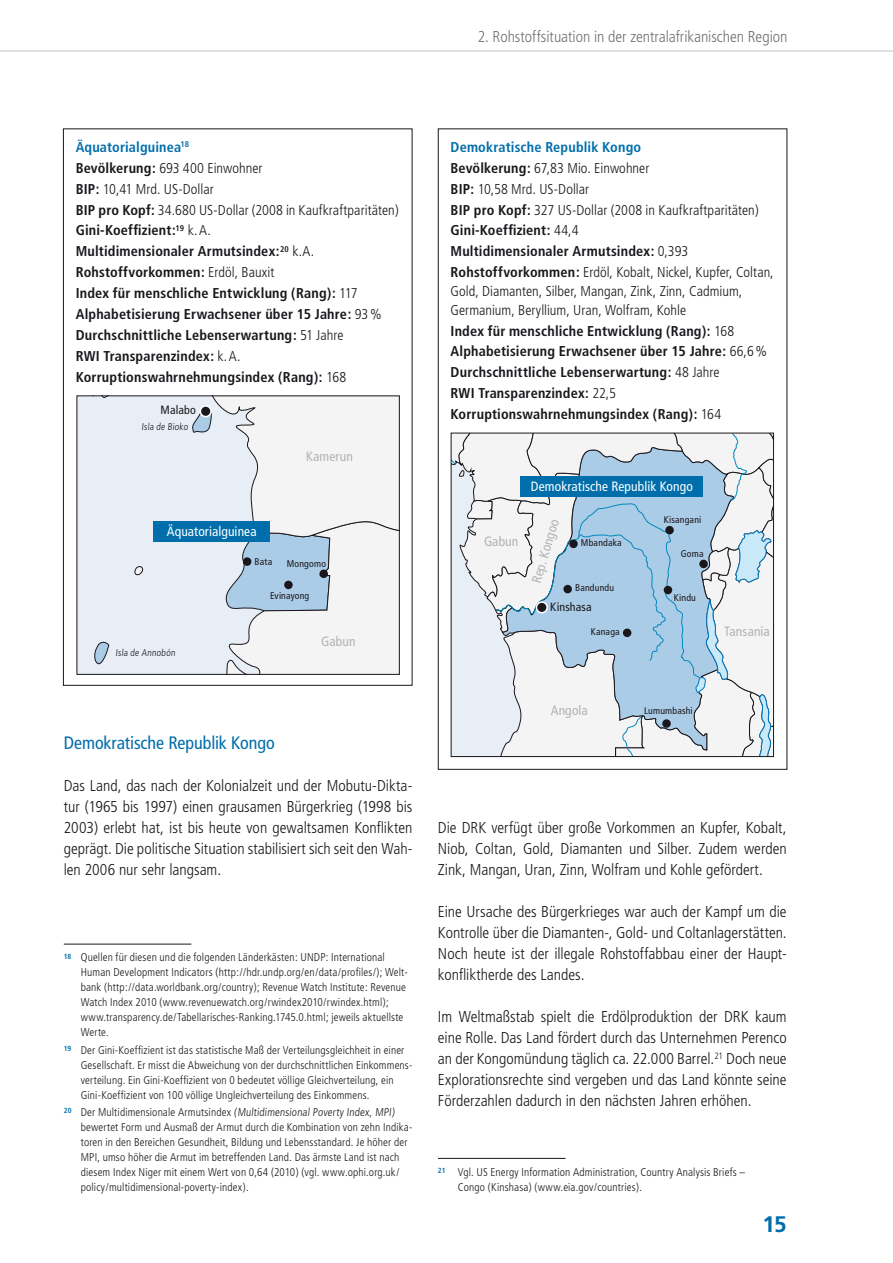
<style>
.page{position:relative;width:893px;height:1263px;background:#fff}
.page>*{position:absolute;margin:0;border:0;box-sizing:border-box;transform-origin:0 0}
.t1{font:700 22.5px "Frutiger";color:#006eab}
.t2{font:condensed 18px "Frutiger";letter-spacing:-.005em;color:#006eab}
.t3{font:300 condensed 15.75px/21px "Frutiger";color:#1a171c;text-align:justify}
.t4{font:300 condensed 15.75px "Frutiger";color:#707172}
.t5{font:700 condensed 14.25px/20.9px "Frutiger";letter-spacing:.01em;color:#1a171c}
.t6{font:300 condensed 14.25px/20.9px "Frutiger";color:#1a171c}
.t7{font:condensed 13.5px "Frutiger";letter-spacing:.01em;color:#fff}
.t8{font:condensed 13.5px "Frutiger";letter-spacing:.01em;color:#b1b3b4}
.t9{font:condensed 12px "Frutiger";letter-spacing:.01em;color:#1a171c}
.t10{font:300 condensed 11.25px/15px "Frutiger";letter-spacing:.01em;color:#1a171c}
.t11{font:condensed 9.75px "Frutiger";letter-spacing:.02em;color:#1a171c}
.t12{font:300 condensed 9.75px "Frutiger";color:#1a171c}
.s1{color:#006eab}
.s2{font-weight:300}
.s3{font-weight:700;color:#006eab}
.s4{font-weight:700}
</style>
<div class="page">
<hr style="left:0;top:51px;width:893px;height:1px;background:#c2c3c4">
<hr style="left:64px;top:944px;width:127px;height:1px;background:#1a171c">
<hr style="left:438px;top:1158px;width:128px;height:1px;background:#1a171c">
<svg style="left:79px;top:397px;width:319px;height:276px"></svg>
<div style="left:77px;top:395px;width:323px;height:280px;border:1px solid #1a171c"></div>
<svg style="left:453px;top:435px;width:319px;height:320px"></svg>
<div style="left:451px;top:433px;width:323px;height:324px;border:1px solid #1a171c"></div>
<div style="left:153px;top:521px;width:117px;height:20px;background:#006eab"></div>
<div style="left:520px;top:476px;width:183px;height:20px;background:#006eab"></div>
<div style="left:200px;top:406px;width:11px;height:11px;background:#1a171c;border-radius:50%"></div>
<div style="left:200px;top:405px;width:12px;height:12px;border:2px solid #fff;border-radius:50%"></div>
<div style="left:536px;top:602px;width:11px;height:11px;background:#1a171c;border-radius:50%"></div>
<div style="left:536px;top:601px;width:12px;height:12px;border:2px solid #fff;border-radius:50%"></div>
<div style="left:284px;top:581px;width:9px;height:8px;background:#1a171c;border-radius:50%"></div>
<div style="left:243px;top:557px;width:8px;height:9px;background:#1a171c;border-radius:50%"></div>
<div style="left:563px;top:585px;width:9px;height:8px;background:#1a171c;border-radius:50%"></div>
<div style="left:569px;top:540px;width:9px;height:8px;background:#1a171c;border-radius:50%"></div>
<div style="left:665px;top:526px;width:9px;height:8px;background:#1a171c;border-radius:50%"></div>
<div style="left:664px;top:586px;width:8px;height:8px;background:#1a171c;border-radius:50%"></div>
<div style="left:623px;top:628px;width:8px;height:9px;background:#1a171c;border-radius:50%"></div>
<div style="left:699px;top:560px;width:9px;height:8px;background:#1a171c;border-radius:50%"></div>
<div style="left:662px;top:719px;width:9px;height:9px;background:#1a171c;border-radius:50%"></div>
<div style="left:319px;top:569px;width:9px;height:9px;background:#1a171c;border-radius:50%"></div>
<h3 class="t4" style="left:478px;top:27px;width:311px">2. Rohstoffsituation in der zentralafrikanischen Region</h3>
<p class="t5" style="left:76px;top:137px;width:325px"><span class="s1">Äquatorialguinea</span><sup>18<br></sup>Bevölkerung: <span class="s2">693 400 Einwohner<br></span>BIP: <span class="s2">10,41 Mrd. US-Dollar<br></span>BIP pro Kopf: <span class="s2">34.680 US-Dollar (2008 in Kaufkraftparitäten)<br></span>Gini-Koeffizient:<sup>19</sup> <span class="s2">k.A.<br></span>Multidimensionaler Armutsindex:<sup>20</sup> <span class="s2">k.A.<br></span>Rohstoffvorkommen: <span class="s2">Erdöl, Bauxit<br></span>Index für menschliche Entwicklung (Rang): <span class="s2">117<br></span>Alphabetisierung Erwachsener über 15 Jahre: <span class="s2">93% </span>Durchschnittliche Lebenserwartung: <span class="s2">51 Jahre<br></span>RWI Transparenzindex: <span class="s2">k.A.<br></span>Korruptionswahrnehmungsindex (Rang): <span class="s2">168</span></p>
<p class="t6" style="left:451px;top:137px;width:325px"><span class="s3">Demokratische Republik Kongo<br></span><span class="s4">Bevölkerung:</span> 67,83 Mio. Einwohner<br><span class="s4">BIP:</span> 10,58 Mrd. US-Dollar<br><span class="s4">BIP pro Kopf:</span> 327 US-Dollar (2008 in Kaufkraftparitäten)<br><span class="s4">Gini-Koeffizient:</span> 44,4<br><span class="s4">Multidimensionaler Armutsindex:</span> 0,393<br><span class="s4">Rohstoffvorkommen:</span> Erdöl, Kobalt, Nickel, Kupfer, Coltan,</p>
<p class="t6" style="left:451px;top:282px;width:293px;line-height:18.8px">Gold, Diamanten, Silber, Mangan, Zink, Zinn, Cadmium,<br>Germanium, Beryllium, Uran, Wolfram, Kohle</p>
<p class="t5" style="left:451px;top:320px;width:318px">Index für menschliche Entwicklung (Rang): <span class="s2">168<br></span>Alphabetisierung Erwachsener über 15 Jahre: <span class="s2">66,6% </span>Durchschnittliche Lebenserwartung: <span class="s2">48 Jahre<br></span>RWI Transparenzindex: <span class="s2">22,5<br></span>Korruptionswahrnehmungsindex (Rang): <span class="s2">164</span></p>
<p class="t9" style="left:161px;top:403px;width:37px">Malabo</p>
<p class="t12" style="left:142px;top:421px;width:49px">Isla de Bioko</p>
<p class="t8" style="left:306px;top:448px;width:48px">Kamerun</p>
<p class="t7" style="left:167px;top:524px;width:91px">Äquatorialguinea</p>
<p class="t11" style="left:255px;top:556px;width:19px">Bata</p>
<p class="t11" style="left:287px;top:557px;width:41px">Mongomo</p>
<p class="t12" style="left:116px;top:647px;width:62px">Isla de Annobón</p>
<p class="t11" style="left:270px;top:589px;width:41px">Evinayong</p>
<p class="t8" style="left:321px;top:633px;width:36px">Gabun</p>
<h2 class="t2" style="left:64px;top:732px;width:213px">Demokratische Republik Kongo</h2>
<p class="t3" style="left:64px;top:775px;width:350px">Das Land, das nach der Kolonialzeit und der Mobutu-Dikta&shy;tur (1965 bis 1997) einen grausamen Bürgerkrieg (1998 bis 2003) erlebt hat, ist bis heute von gewaltsamen Konflikten geprägt. Die politische Situation stabilisiert sich seit den Wah&shy;len 2006 nur sehr langsam.</p>
<p class="t10" style="left:81px;top:950px;width:328px;text-indent:-17px"><sup>18</sup> Quellen für diesen und die folgenden Länderkästen: UNDP: International Human Development Indicators (http://hdr.undp.org/en/data/profiles/); Welt&shy;bank (http://data.worldbank.org/country); Revenue Watch Institute: Revenue Watch Index 2010 (www.revenuewatch.org/rwindex2010/rwindex.html); www.transparency.de/Tabellarisches-Ranking.1745.0.html; jeweils aktuellste Werte.</p>
<p class="t10" style="left:81px;top:1042px;width:333px;text-indent:-17px"><sup>19</sup> Der Gini-Koeffizient ist das statistische Maß der Verteilungsgleichheit in einer Gesellschaft. Er misst die Abweichung von der durchschnittlichen Einkommens&shy;verteilung. Ein Gini-Koeffizient von 0 bedeutet völlige Gleichverteilung, ein Gini-Koeffizient von 100 völlige Ungleichverteilung des Einkommens.</p>
<p class="t10" style="left:81px;top:1104px;width:333px;text-indent:-17px"><sup>20</sup> Der Multidimensionale Armutsindex (Multidimensional Poverty Index, MPI) bewertet Form und Ausmaß der Armut durch die Kombination von zehn Indika&shy;toren in den Bereichen Gesundheit, Bildung und Lebensstandard. Je höher der MPI, umso höher die Armut im betreffenden Land. Das ärmste Land ist nach diesem Index Niger mit einem Wert von 0,64 (2010) (vgl. www.ophi.org.uk/ policy/multidimensional-poverty-index).</p>
<p class="t8" style="left:484px;top:533px;width:36px">Gabun</p>
<p class="t7" style="left:531px;top:479px;width:164px">Demokratische Republik Kongo</p>
<p class="t8" style="left:529px;top:581px;width:68px;rotate:-74deg">Rep. Kongoo</p>
<p class="t11" style="left:581px;top:537px;width:42px">Mbandaka</p>
<p class="t11" style="left:575px;top:582px;width:41px">Bandundu</p>
<p class="t9" style="left:550px;top:599px;width:43px">Kinshasa</p>
<p class="t11" style="left:591px;top:626px;width:30px">Kanaga</p>
<p class="t11" style="left:664px;top:514px;width:39px">Kisangani</p>
<p class="t11" style="left:681px;top:547px;width:24px">Goma</p>
<p class="t11" style="left:674px;top:592px;width:24px">Kindu</p>
<p class="t8" style="left:724px;top:623px;width:47px">Tansania</p>
<p class="t8" style="left:551px;top:702px;width:39px">Angola</p>
<p class="t11" style="left:644px;top:705px;width:50px">Lumumbashi</p>
<h3 class="t3" style="left:438px;top:817px;width:350px">Die DRK verfügt über große Vorkommen an Kupfer, Kobalt, Niob, Coltan, Gold, Diamanten und Silber. Zudem werden Zink, Mangan, Uran, Zinn, Wolfram und Kohle gefördert.</h3>
<h3 class="t3" style="left:438px;top:901px;width:350px">Eine Ursache des Bürgerkrieges war auch der Kampf um die Kontrolle über die Diamanten-, Gold- und Coltanlagerstätten.<br>Noch heute ist der illegale Rohstoffabbau einer der Haupt&shy;konfliktherde des Landes.</h3>
<p class="t3" style="left:438px;top:1006px;width:350px">Im Weltmaßstab spielt die Erdölproduktion der DRK kaum eine Rolle. Das Land fördert durch das Unternehmen Perenco an der Kongomündung täglich ca. 22.000 Barrel.<sup>21</sup> Doch neue Explorationsrechte sind vergeben und das Land könnte seine Förderzahlen dadurch in den nächsten Jahren erhöhen.</p>
<p class="t10" style="left:458px;top:1164px;width:289px;text-indent:-20px"><sup>21</sup> Vgl. US Energy Information Administration, Country Analysis Briefs –<br>Congo (Kinshasa) (www.eia.gov/countries).</p>
<h1 class="t1" style="left:762px;top:1211px;width:26px">15</h1>
</div>
